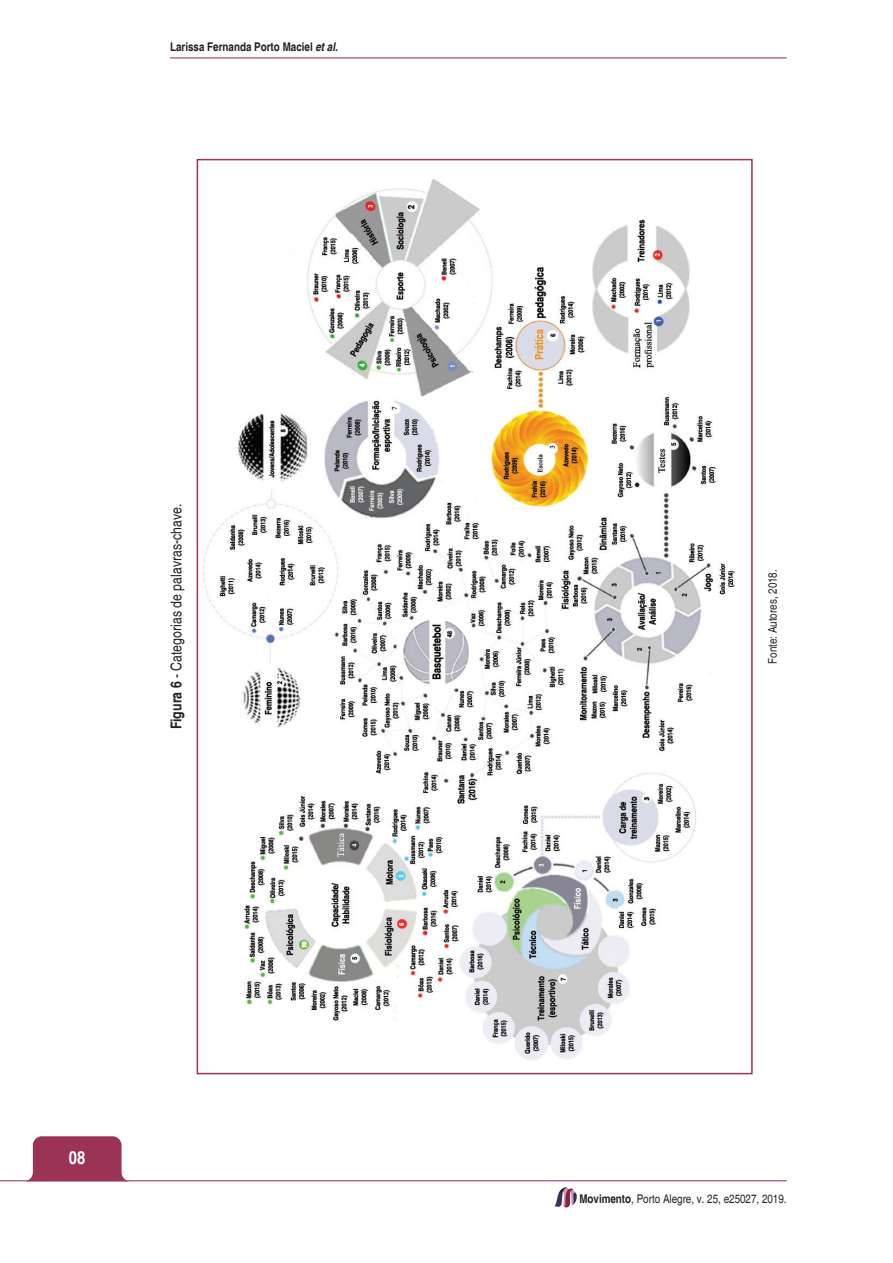
<style>
.page{position:relative;width:893px;height:1263px;background:#fff}
.page>*{position:absolute;margin:0;border:0;box-sizing:border-box;transform-origin:0 0}
.t1{font:700 condensed 18px "Helvetica";color:#fff}
.t2{font:condensed 15px "Helvetica";color:#231f20}
.t3{font:condensed 12px "Helvetica";color:#231f20}
.t4{font:700 condensed 12px "Helvetica";color:#231f20}
.s1{font-style:italic}
.s2{font-weight:700}
</style>
<div class="page">
<hr style="left:170px;top:57px;width:617px;height:1px;background:#9b3357">
<svg style="left:29px;top:1136px;width:97px;height:44px;background:#a44667"></svg>
<hr style="left:0;top:1180px;width:787px;height:1px;background:#9b3357">
<svg style="left:555px;top:1187px;width:22px;height:20px"></svg>
<img style="left:203px;top:178px;width:532px;height:882px">
<p class="t4" style="left:170px;top:39px;width:169px">Larissa Fernanda Porto Maciel <span class="s1">et al.</span></p>
<p class="t2" style="left:167px;top:729px;width:227px;rotate:-90deg"><span class="s2">Figura 6</span> - Categorias de palavras-chave.</p>
<h1 class="t1" style="left:69px;top:1147px;width:18px">08</h1>
<p class="t3" style="left:765px;top:664px;width:96px;rotate:-90deg">Fonte: Autores, 2018.</p>
<p class="t3" style="left:579px;top:1192px;width:209px"><span class="s2">Movimento</span>, Porto Alegre, v. 25, e25027, 2019.</p>
</div>
